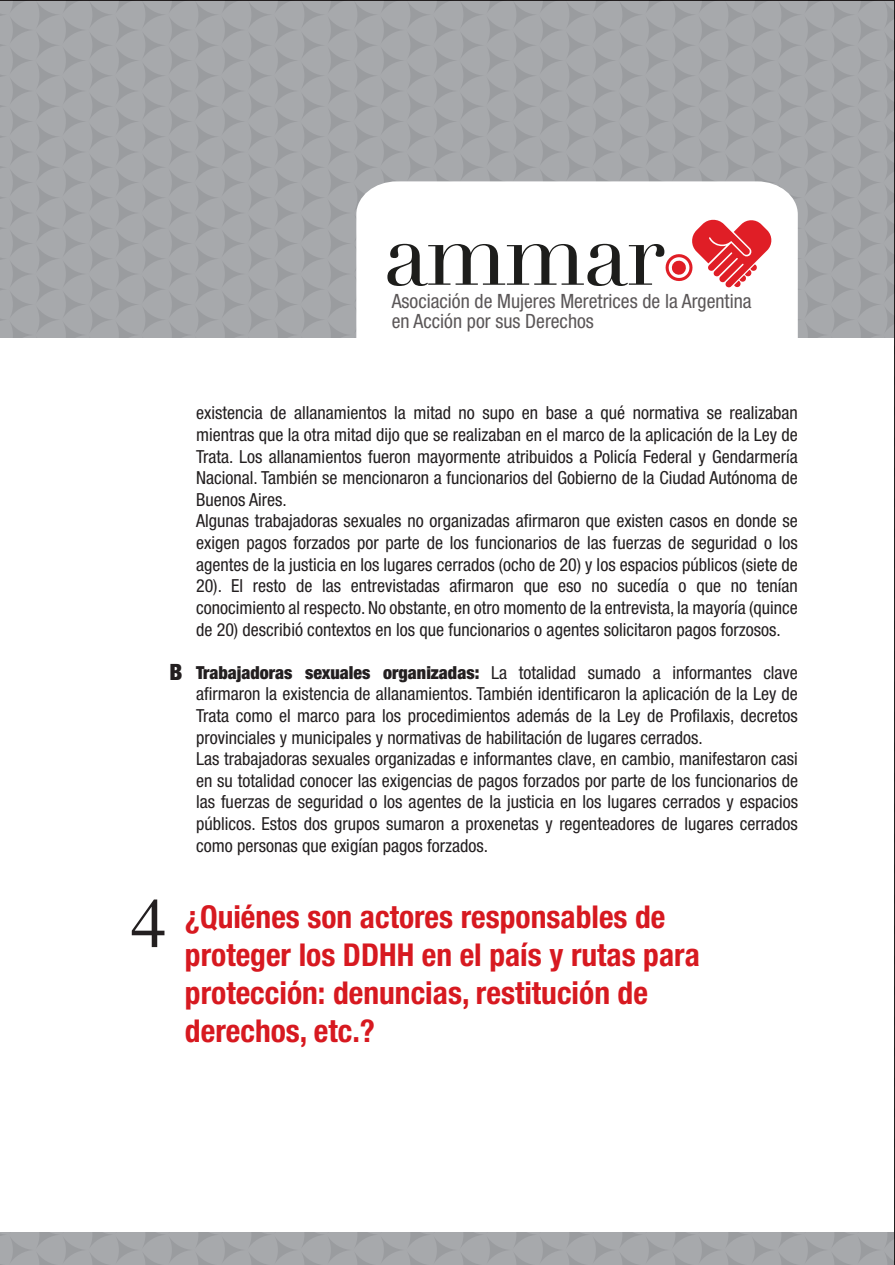
<style>
.page{position:relative;width:895px;height:1265px;background:#fff}
.page>*{position:absolute;margin:0;border:0;box-sizing:border-box;transform-origin:0 0}
.t1{font:70.8px "Times";color:#231f20}
.t2{font:700 condensed 31.5px/37.8px "Helvetica Neue";color:#d71920}
.t3{font:900 condensed 22.5px "Helvetica Neue";color:#231f20}
.t4{font:condensed 19.65px/20.9px "Helvetica Neue";color:#5b5758}
.t5{font:condensed 18px/21.6px "Helvetica Neue";color:#231f20}
.s1{font-weight:900}
</style>
<div class="page">
<div style="left:1px;top:1px;width:893px;height:1263px;background:linear-gradient(to right,#a5a7aa,#a6a7aa)"></div>
<div style="left:1px;top:338px;width:893px;height:893px;background:#fff"></div>
<svg style="left:356px;top:181px;width:441px;height:157px"></svg>
<svg style="left:387px;top:218px;width:385px;height:70px"></svg>
<p class="t4" style="left:391px;top:290px;width:361px">Asociación de Mujeres Meretrices de la Argentina en Acción por sus Derechos</p>
<p class="t3" style="left:169px;top:658px;width:14px">B</p>
<p class="t5" style="left:196px;top:402px;width:603px">existencia de allanamientos la mitad no supo en base a qué normativa se realizaban mientras que la otra mitad dijo que se realizaban en el marco de la aplicación de la Ley de Trata. Los allanamientos fueron mayormente atribuidos a Policía Federal y Gendarmería Nacional. También se mencionaron a funcionarios del Gobierno de la Ciudad Autónoma de Buenos Aires.<br>Algunas trabajadoras sexuales no organizadas afirmaron que existen casos en donde se exigen pagos forzados por parte de los funcionarios de las fuerzas de seguridad o los agentes de la justicia en los lugares cerrados (ocho de 20) y los espacios públicos (siete de 20). El resto de las entrevistadas afirmaron que eso no sucedía o que no tenían conocimiento al respecto. No obstante, en otro momento de la entrevista, la mayoría (quince de 20) describió contextos en los que funcionarios o agentes solicitaron pagos forzosos.</p>
<p class="t5" style="left:196px;top:661px;width:603px"><span class="s1">Trabajadoras sexuales organizadas:</span> La totalidad sumado a informantes clave afirmaron la existencia de allanamientos. También identificaron la aplicación de la Ley de Trata como el marco para los procedimientos además de la Ley de Profilaxis, decretos provinciales y municipales y normativas de habilitación de lugares cerrados.<br>Las trabajadoras sexuales organizadas e informantes clave, en cambio, manifestaron casi en su totalidad conocer las exigencias de pagos forzados por parte de los funcionarios de las fuerzas de seguridad o los agentes de la justicia en los lugares cerrados y espacios públicos. Estos dos grupos sumaron a proxenetas y regenteadores de lugares cerrados como personas que exigían pagos forzados.</p>
<h1 class="t1" style="left:131px;top:857px;width:37px">4</h1>
<h2 class="t2" style="left:185px;top:897px;width:516px">¿Quiénes son actores responsables de proteger los DDHH en el país y rutas para protección: denuncias, restitución de derechos, etc.?</h2>
</div>
